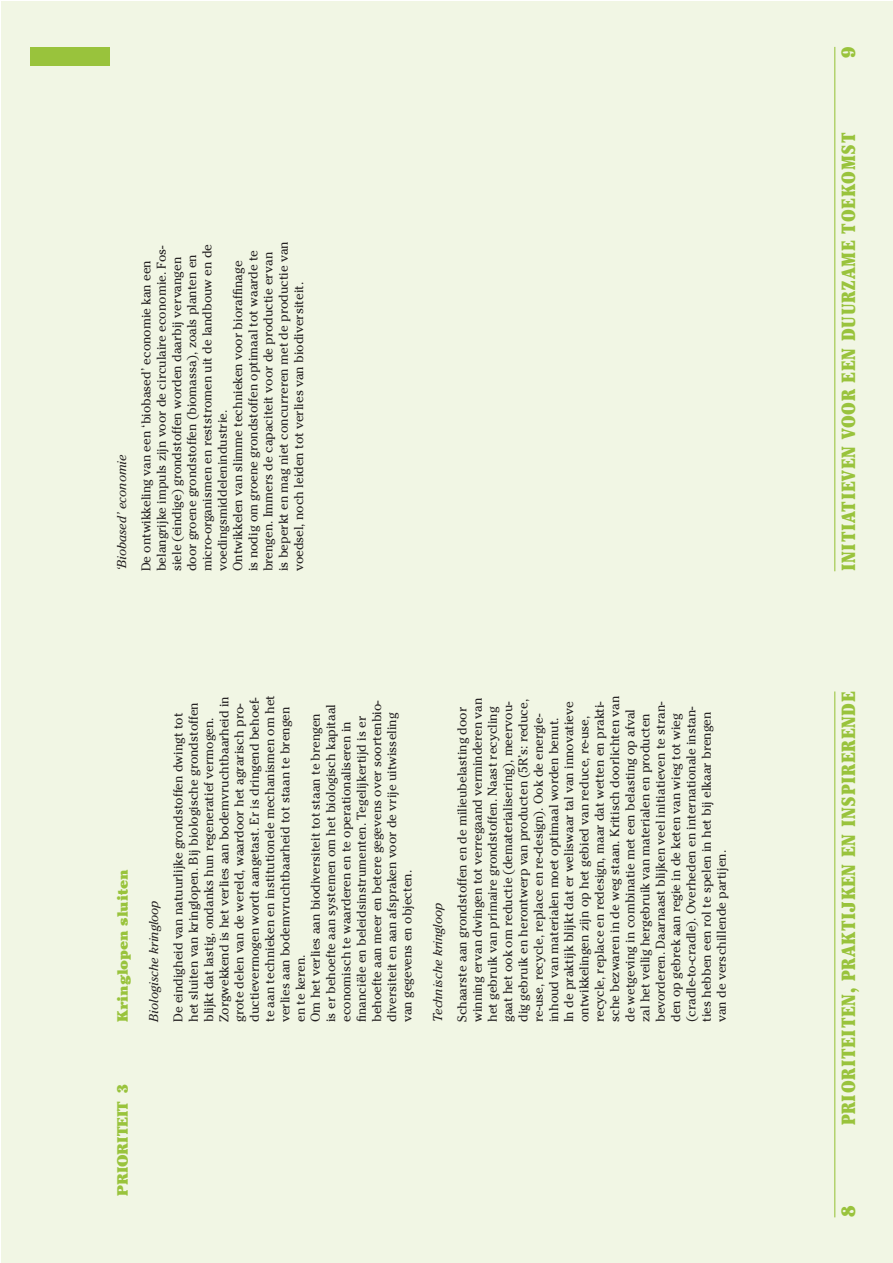
<style>
.page{position:relative;width:893px;height:1263px;background:#fff}
.page>*{position:absolute;margin:0;border:0;box-sizing:border-box;transform-origin:0 0}
.t1{font:900 condensed 19.05px "Cheltenham Std";letter-spacing:.04em;color:#99c33c}
.t2{font:900 19.05px "Cheltenham Std";color:#99c33c}
.t3{font:900 14.85px "Cheltenham Std";color:#99c33c}
.t4{font:12.75px/15.3px "Cheltenham Std";color:#231f20}
.t5{font:italic 12.75px "Cheltenham Std";color:#231f20}
</style>
<div class="page">
<div style="left:1px;top:1px;width:892px;height:1261px;background:#f1f6e4"></div>
<div style="left:30px;top:47px;width:79px;height:18px;background:#99c33c"></div>
<hr style="left:834px;top:47px;width:1px;height:524px;background:#99c33c">
<hr style="left:834px;top:691px;width:1px;height:526px;background:#99c33c">
<p class="t5" style="left:117px;top:571px;width:119px;rotate:-90deg">‘Biobased’ economie</p>
<p class="t4" style="left:140px;top:571px;width:331px;rotate:-90deg">De ontwikkeling van een ‘biobased’ economie kan een belangrijke impuls zijn voor de circulaire economie. Fos&shy;siele (eindige) grondstoffen worden daarbij vervangen door groene grondstoffen (biomassa), zoals planten en micro-organismen en reststromen uit de landbouw en de voedingsmiddelenindustrie.<br>Ontwikkelen van slimme technieken voor bioraffinage<br>is nodig om groene grondstoffen optimaal tot waarde te brengen. Immers de capaciteit voor de productie ervan is beperkt en mag niet concurreren met de productie van voedsel, noch leiden tot verlies van biodiversiteit.</p>
<p class="t3" style="left:117px;top:1022px;width:154px;rotate:-90deg">Kringlopen sluiten</p>
<p class="t5" style="left:149px;top:1022px;width:124px;rotate:-90deg">Biologische kringloop</p>
<p class="t4" style="left:172px;top:1022px;width:328px;rotate:-90deg">De eindigheid van natuurlijke grondstoffen dwingt tot het sluiten van kringlopen. Bij biologische grondstoffen blijkt dat lastig, ondanks hun regeneratief vermogen.<br>Zorgwekkend is het verlies aan bodemvruchtbaarheid in grote delen van de wereld, waardoor het agrarisch pro&shy;ductievermogen wordt aangetast. Er is dringend behoef&shy;te aan technieken en institutionele mechanismen om het verlies aan bodemvruchtbaarheid tot staan te brengen en te keren.<br>Om het verlies aan biodiversiteit tot staan te brengen<br>is er behoefte aan systemen om het biologisch kapitaal economisch te waarderen en te operationaliseren in financiële en beleidsinstrumenten. Tegelijkertijd is er behoefte aan meer en betere gegevens over soortenbio&shy;diversiteit en aan afspraken voor de vrije uitwisseling van gegevens en objecten.</p>
<p class="t5" style="left:433px;top:1022px;width:121px;rotate:-90deg">Technische kringloop</p>
<p class="t4" style="left:456px;top:1022px;width:328px;rotate:-90deg">Schaarste aan grondstoffen en de milieubelasting door winning ervan dwingen tot verregaand verminderen van het gebruik van primaire grondstoffen. Naast recycling gaat het ook om reductie (dematerialisering), meervou&shy;dig gebruik en herontwerp van producten (5R’s: reduce, re-use, recycle, replace en re-design). Ook de energie&shy;inhoud van materialen moet optimaal worden benut.<br>In de praktijk blijkt dat er weliswaar tal van innovatieve ontwikkelingen zijn op het gebied van reduce, re-use, recycle, replace en redesign, maar dat wetten en prakti&shy;sche bezwaren in de weg staan. Kritisch doorlichten van de wetgeving in combinatie met een belasting op afval zal het veilig hergebruik van materialen en producten bevorderen. Daarnaast blijken veel initiatieven te stran&shy;den op gebrek aan regie in de keten van wieg tot wieg (cradle-to-cradle). Overheden en internationale instan&shy;ties hebben een rol te spelen in het bij elkaar brengen van de verschillende partijen.</p>
<p class="t3" style="left:117px;top:1196px;width:114px;rotate:-90deg">PRIORITEIT 3</p>
<h1 class="t2" style="left:841px;top:58px;width:13px;rotate:-90deg">9</h1>
<h1 class="t1" style="left:841px;top:571px;width:440px;rotate:-90deg">INITIATIEVEN VOOR EEN DUURZAME TOEKOMST</h1>
<h1 class="t1" style="left:841px;top:1125px;width:435px;rotate:-90deg">PRIORITEITEN, PRAKTIJKEN EN INSPIRERENDE</h1>
<h1 class="t2" style="left:841px;top:1217px;width:13px;rotate:-90deg">8</h1>
</div>
